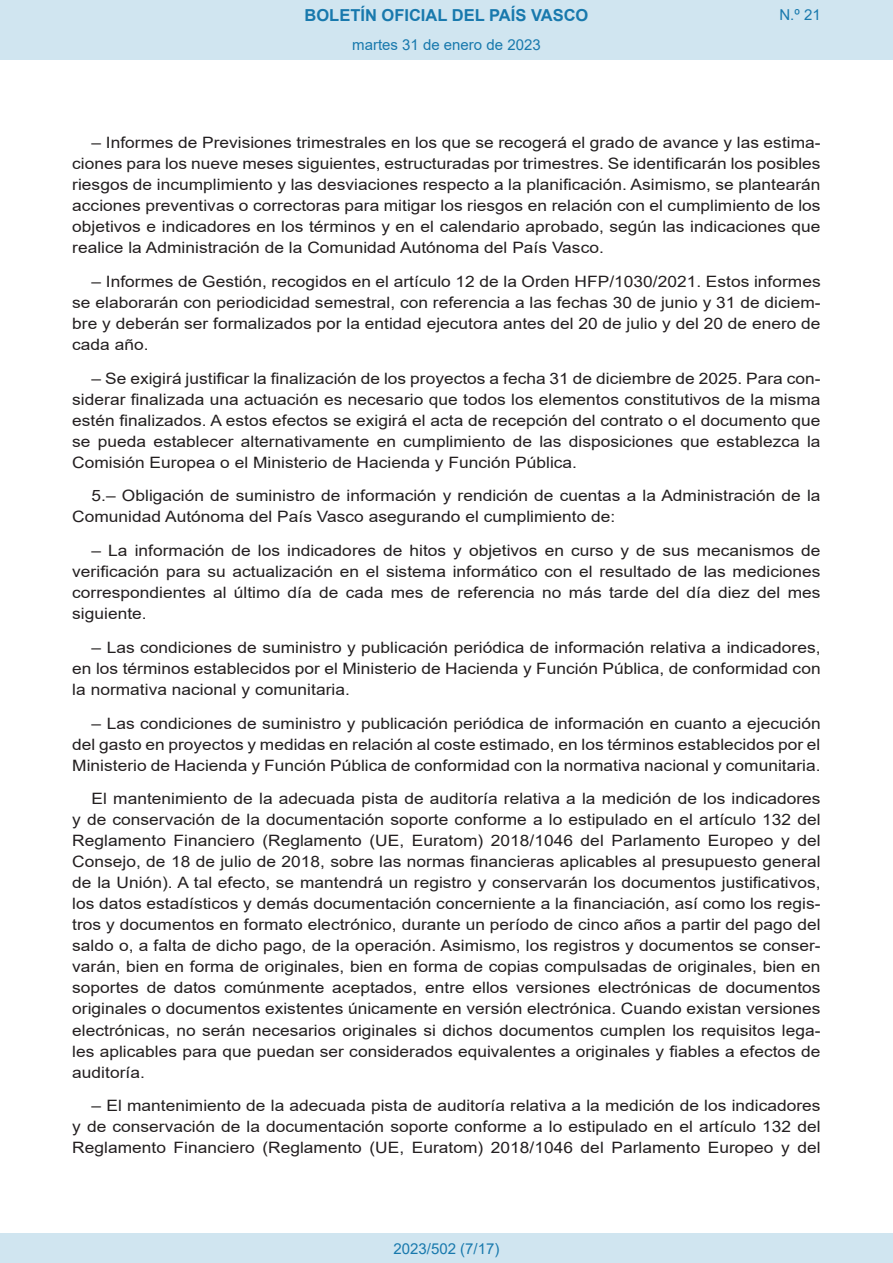
<style>
.page{position:relative;width:893px;height:1263px;background:#fff}
.page>*{position:absolute;margin:0;border:0;box-sizing:border-box;transform-origin:0 0}
.t1{font:700 16.5px "Arial";color:#1879ad}
.BOPVDetalle{font:15.6px/21px "Arial";color:#231f20;text-align:justify;scale:1.11 1}
.Paginacion_Centro{font:15px "Arial";color:#1879ad}
</style>
<div class="page">
<div style="left:0;top:0;width:893px;height:60px;background:#d0e5f0"></div>
<div style="left:0;top:1233px;width:893px;height:30px;background:#d0e5f0"></div>
<p class="t1" style="left:305px;top:3px;width:285px">BOLETÍN OFICIAL DEL PAÍS VASCO</p>
<p class="Paginacion_Centro" style="left:352px;top:35px;width:190px">martes 31 de enero de 2023</p>
<p class="Paginacion_Centro" style="left:779px;top:5px;width:43px">N.º 21</p>
<p class="BOPVDetalle" style="left:72px;top:132px;width:676px;text-indent:19px">– Informes de Previsiones trimestrales en los que se recogerá el grado de avance y las estima&shy;ciones para los nueve meses siguientes, estructuradas por trimestres. Se identificarán los posibles riesgos de incumplimiento y las desviaciones respecto a la planificación. Asimismo, se plantearán acciones preventivas o correctoras para mitigar los riesgos en relación con el cumplimiento de los objetivos e indicadores en los términos y en el calendario aprobado, según las indicaciones que realice la Administración de la Comunidad Autónoma del País Vasco.</p>
<p class="BOPVDetalle" style="left:72px;top:271px;width:676px;text-indent:19px">– Informes de Gestión, recogidos en el artículo 12 de la Orden HFP/1030/2021. Estos informes se elaborarán con periodicidad semestral, con referencia a las fechas 30 de junio y 31 de diciem&shy;bre y deberán ser formalizados por la entidad ejecutora antes del 20 de julio y del 20 de enero de cada año.</p>
<p class="BOPVDetalle" style="left:72px;top:368px;width:676px;text-indent:19px">– Se exigirá justificar la finalización de los proyectos a fecha 31 de diciembre de 2025. Para con&shy;siderar finalizada una actuación es necesario que todos los elementos constitutivos de la misma estén finalizados. A estos efectos se exigirá el acta de recepción del contrato o el documento que se pueda establecer alternativamente en cumplimiento de las disposiciones que establezca la Comisión Europea o el Ministerio de Hacienda y Función Pública.</p>
<p class="BOPVDetalle" style="left:72px;top:485px;width:676px;text-indent:19px">5.– Obligación de suministro de información y rendición de cuentas a la Administración de la<br>Comunidad Autónoma del País Vasco asegurando el cumplimiento de:</p>
<p class="BOPVDetalle" style="left:72px;top:540px;width:676px;text-indent:19px">– La información de los indicadores de hitos y objetivos en curso y de sus mecanismos de verificación para su actualización en el sistema informático con el resultado de las mediciones correspondientes al último día de cada mes de referencia no más tarde del día diez del mes siguiente.</p>
<p class="BOPVDetalle" style="left:72px;top:637px;width:676px;text-indent:19px">– Las condiciones de suministro y publicación periódica de información relativa a indicadores, en los términos establecidos por el Ministerio de Hacienda y Función Pública, de conformidad con la normativa nacional y comunitaria.</p>
<p class="BOPVDetalle" style="left:72px;top:713px;width:676px;text-indent:19px">– Las condiciones de suministro y publicación periódica de información en cuanto a ejecución del gasto en proyectos y medidas en relación al coste estimado, en los términos establecidos por el Ministerio de Hacienda y Función Pública de conformidad con la normativa nacional y comunitaria.</p>
<p class="BOPVDetalle" style="left:72px;top:788px;width:676px;text-indent:19px">El mantenimiento de la adecuada pista de auditoría relativa a la medición de los indicadores y de conservación de la documentación soporte conforme a lo estipulado en el artículo 132 del Reglamento Financiero (Reglamento (UE, Euratom) 2018/1046 del Parlamento Europeo y del Consejo, de 18 de julio de 2018, sobre las normas financieras aplicables al presupuesto general de la Unión). A tal efecto, se mantendrá un registro y conservarán los documentos justificativos, los datos estadísticos y demás documentación concerniente a la financiación, así como los regis&shy;tros y documentos en formato electrónico, durante un período de cinco años a partir del pago del saldo o, a falta de dicho pago, de la operación. Asimismo, los registros y documentos se conser&shy;varán, bien en forma de originales, bien en forma de copias compulsadas de originales, bien en soportes de datos comúnmente aceptados, entre ellos versiones electrónicas de documentos originales o documentos existentes únicamente en versión electrónica. Cuando existan versiones electrónicas, no serán necesarios originales si dichos documentos cumplen los requisitos lega&shy;les aplicables para que puedan ser considerados equivalentes a originales y fiables a efectos de auditoría.</p>
<p class="BOPVDetalle" style="left:72px;top:1095px;width:676px;text-indent:19px">– El mantenimiento de la adecuada pista de auditoría relativa a la medición de los indicadores y de conservación de la documentación soporte conforme a lo estipulado en el artículo 132 del Reglamento Financiero (Reglamento (UE, Euratom) 2018/1046 del Parlamento Europeo y del</p>
<p class="Paginacion_Centro" style="left:393px;top:1238px;width:107px">2023/502 (7/17)</p>
</div>
